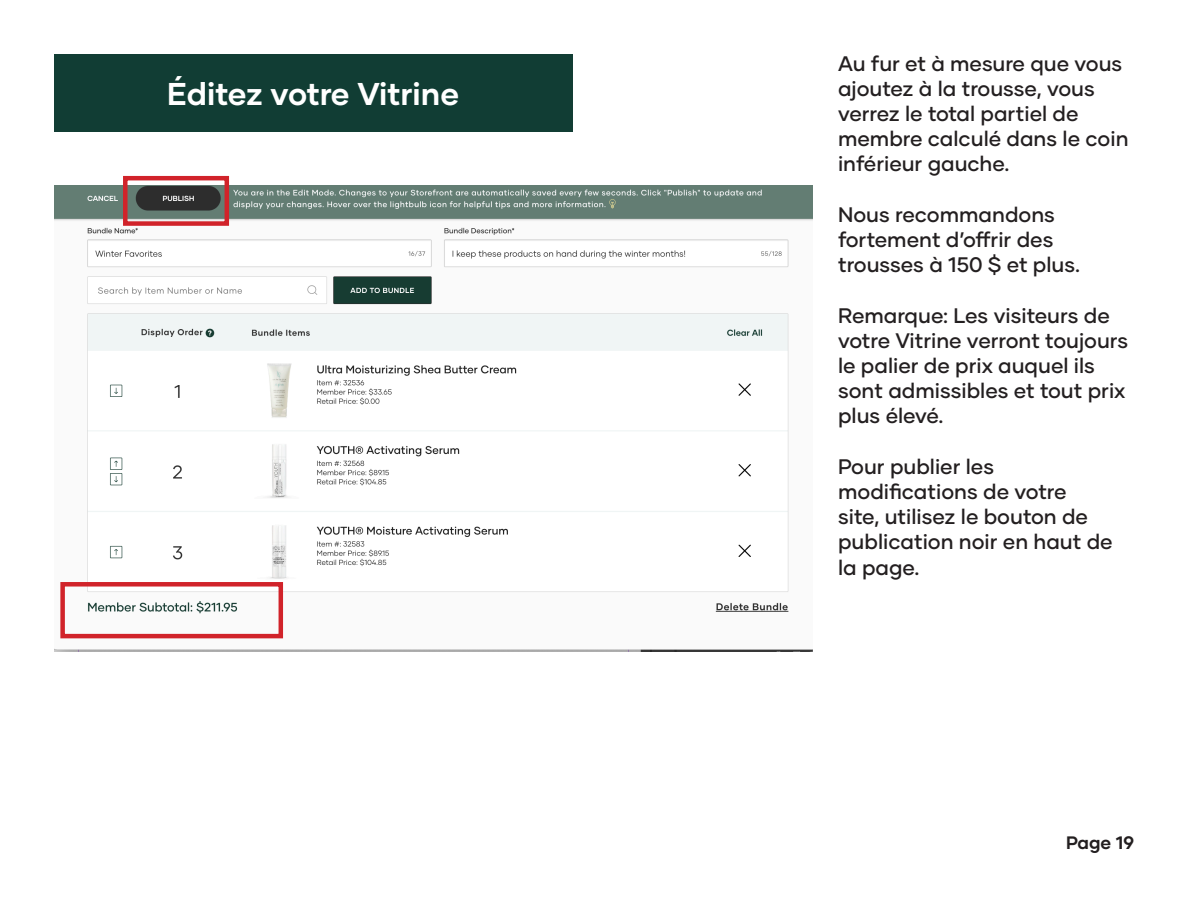
<style>
.page{position:relative;width:1188px;height:918px;background:#fff}
.page>*{position:absolute;margin:0;border:0;box-sizing:border-box;transform-origin:0 0}
.t1{font:700 31.5px "Gilmer";color:#fff}
.t2{font:500 21px/25.2px "Gilmer";color:#231f20}
.t3{font:700 18px "Gilmer";color:#231f20}
</style>
<div class="page">
<div style="left:54px;top:54px;width:518px;height:78px;background:#113d34"></div>
<img style="left:54px;top:186px;width:758px;height:465px">
<div style="left:60px;top:582px;width:223px;height:56px;border:4px solid #d1232a"></div>
<div style="left:123px;top:176px;width:106px;height:50px;border:4px solid #d1232a"></div>
<p class="t1" style="left:167px;top:74px;width:293px">Éditez votre Vitrine</p>
<p class="t2" style="left:838px;top:50px;width:292px">Au fur et à mesure que vous ajoutez à la trousse, vous verrez le total partiel de membre calculé dans le coin inférieur gauche.</p>
<p class="t2" style="left:838px;top:202px;width:244px">Nous recommandons fortement d’offrir des trousses à 150 $ et plus.</p>
<p class="t2" style="left:838px;top:302px;width:292px">Remarque: Les visiteurs de votre Vitrine verront toujours le palier de prix auquel ils sont admissibles et tout prix plus élevé.</p>
<p class="t2" style="left:838px;top:454px;width:276px">Pour publier les modifications de votre site, utilisez le bouton de publication noir en haut de la page.</p>
<p class="t3" style="left:1066px;top:831px;width:69px">Page 19</p>
</div>
